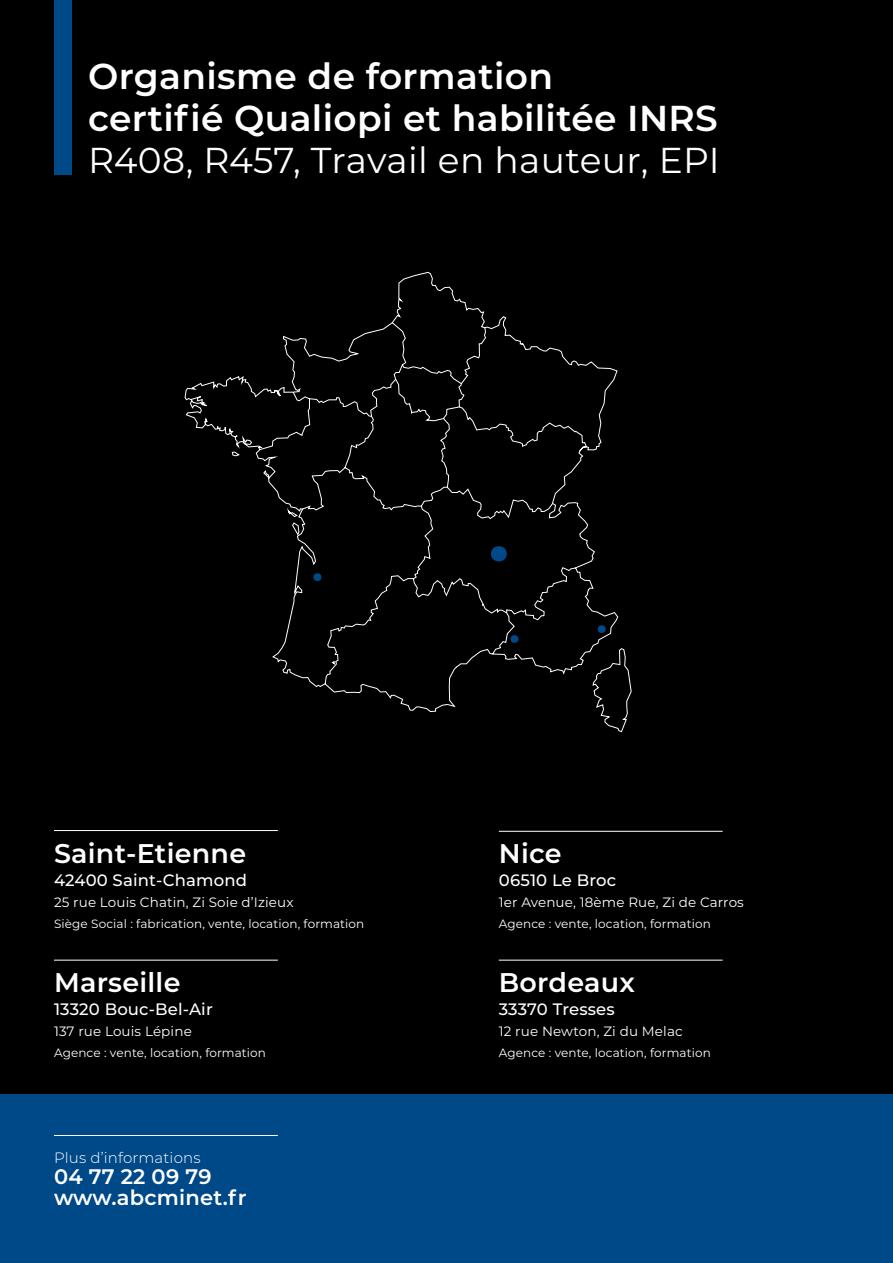
<style>
.page{position:relative;width:893px;height:1263px;background:#000}
.page>*{position:absolute;margin:0;border:0;box-sizing:border-box;transform-origin:0 0}
.t1{font:600 36px/42px "Montserrat";letter-spacing:.01em;color:#fff}
.t2{font:36px "Montserrat";letter-spacing:.01em;color:#fff}
.t3{font:600 27px "Montserrat";letter-spacing:.01em;color:#fff}
.t4{font:600 21px/21px "Montserrat";letter-spacing:.01em;color:#fff}
.t5{font:500 16.5px "Montserrat";letter-spacing:.01em;color:#fff}
.t6{font:300 15px "Montserrat";letter-spacing:.01em;color:#fff}
.t7{font:13.5px "Montserrat";letter-spacing:.01em;color:#fff}
.t8{font:12px "Montserrat";letter-spacing:.01em;color:#fff}
</style>
<div class="page">
<div style="left:54px;top:0;width:17px;height:174px;background:#004988"></div>
<div style="left:0;top:1094px;width:893px;height:169px;background:#004988"></div>
<hr style="left:54px;top:1135px;width:224px;height:1px;background:#fff">
<hr style="left:499px;top:831px;width:224px;height:1px;background:#fff">
<hr style="left:54px;top:960px;width:224px;height:1px;background:#fff">
<hr style="left:499px;top:960px;width:224px;height:1px;background:#fff">
<hr style="left:54px;top:830px;width:224px;height:1px;background:#fff">
<svg style="left:185px;top:272px;width:447px;height:460px"></svg>
<svg style="left:510px;top:634px;width:9px;height:10px"></svg>
<svg style="left:598px;top:624px;width:8px;height:10px"></svg>
<svg style="left:491px;top:544px;width:16px;height:20px"></svg>
<svg style="left:313px;top:572px;width:8px;height:10px"></svg>
<h1 class="t1" style="left:88px;top:53px;width:631px">Organisme de formation<br>certifié Qualiopi et habilitée INRS</h1>
<h1 class="t2" style="left:88px;top:135px;width:633px">R408, R457, Travail en hauteur, EPI</h1>
<h2 class="t3" style="left:54px;top:834px;width:194px">Saint-Etienne</h2>
<h3 class="t5" style="left:54px;top:868px;width:195px">42400 Saint-Chamond</h3>
<p class="t7" style="left:54px;top:893px;width:241px">25 rue Louis Chatin, Zi Soie d’Izieux</p>
<p class="t8" style="left:54px;top:915px;width:312px">Siège Social : fabrication, vente, location, formation</p>
<h2 class="t3" style="left:54px;top:963px;width:128px">Marseille</h2>
<h3 class="t5" style="left:54px;top:997px;width:160px">13320 Bouc-Bel-Air</h3>
<p class="t7" style="left:54px;top:1021px;width:139px">137 rue Louis Lépine</p>
<p class="t8" style="left:54px;top:1044px;width:214px">Agence : vente, location, formation</p>
<p class="t6" style="left:54px;top:1147px;width:148px">Plus d’informations</p>
<h3 class="t4" style="left:54px;top:1165px;width:194px">04 77 22 09 79 www.abcminet.fr</h3>
<h2 class="t3" style="left:499px;top:834px;width:64px">Nice</h2>
<h3 class="t5" style="left:499px;top:868px;width:119px">06510 Le Broc</h3>
<p class="t7" style="left:499px;top:893px;width:246px">1er Avenue, 18ème Rue, Zi de Carros</p>
<p class="t8" style="left:499px;top:915px;width:214px">Agence : vente, location, formation</p>
<h2 class="t3" style="left:499px;top:963px;width:138px">Bordeaux</h2>
<h3 class="t5" style="left:499px;top:997px;width:117px">33370 Tresses</h3>
<p class="t7" style="left:499px;top:1021px;width:185px">12 rue Newton, Zi du Melac</p>
<p class="t8" style="left:499px;top:1044px;width:214px">Agence : vente, location, formation</p>
</div>
